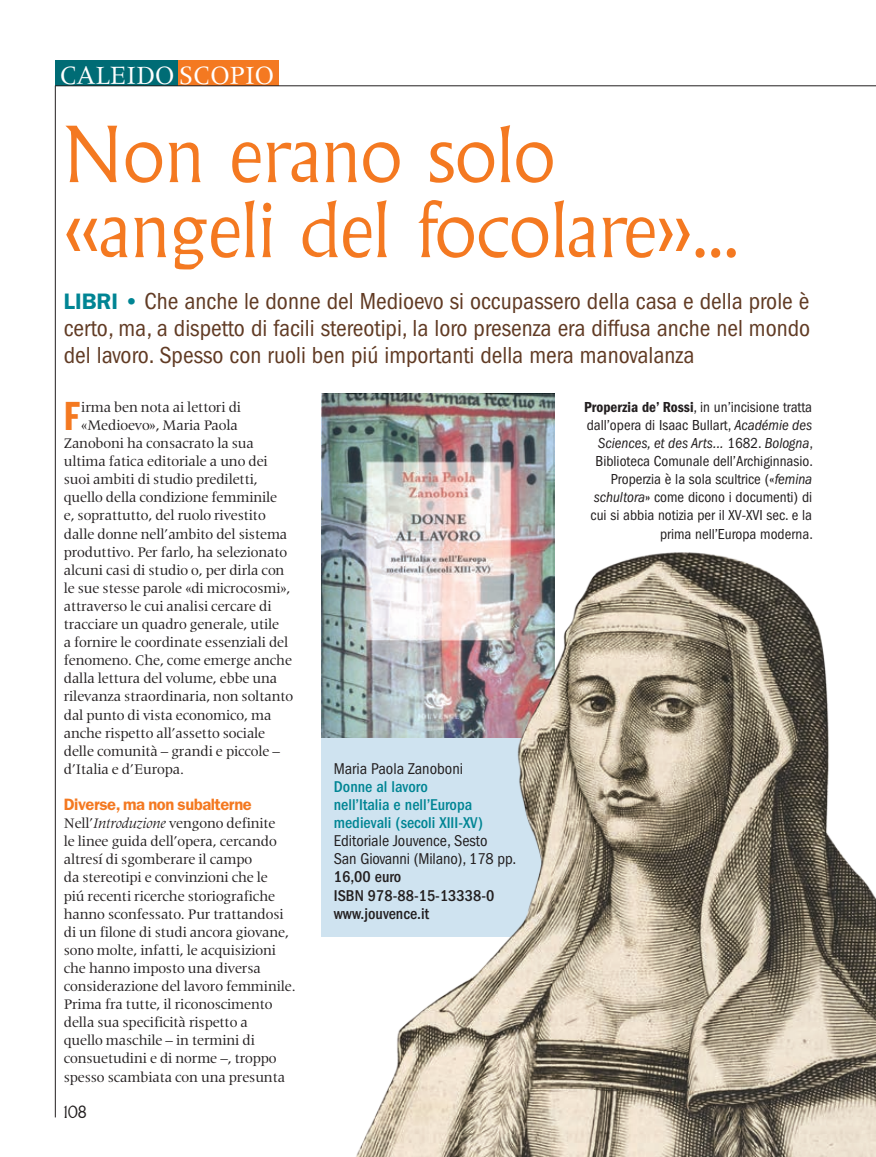
<style>
.page{position:relative;width:876px;height:1157px;background:#fff}
.page>*{position:absolute;margin:0;border:0;box-sizing:border-box;transform-origin:0 0}
.t1{font:300 75px/75px "Albertus MT Std";color:#f47921}
.t2{font:42.15px "ITC Franklin Gothic Std Dm Cp";color:#f47921}
.t3{font:27px "Latin 725 BT";color:#fff}
.t4{font:condensed 24px/27px "ITC Franklin Gothic Std";color:#613b24;text-align:justify}
.t5{font:600 16.5px "ITC Franklin Gothic Std";letter-spacing:-.025em;color:#f47921}
.t6{font:300 16.5px "Albertus MT Std";color:#231f20}
.t7{font:condensed 16.2px/18.1px "ITC Franklin Gothic Std";color:#231f20}
.t8{font:500 condensed 16.2px/18.1px "ITC Franklin Gothic Std";color:#008594}
.t9{font:500 condensed 16.2px/18.1px "ITC Franklin Gothic Std";color:#231f20}
.t10{font:15px/18.1px "Latin 725 BT";letter-spacing:-.01em;color:#231f20}
.t11{font:condensed 15px/18.1px "ITC Franklin Gothic Std";color:#231f20;text-align:right}
.s1{font-weight:600;font-stretch:normal;font-size:22.5px;color:#008594}
.s2{font-style:italic}
.s3{font-family:"ITC Franklin Gothic Std Dm Cd";font-stretch:normal}
</style>
<div class="page">
<div style="left:55px;top:60px;width:190px;height:26px;background:#006c75"></div>
<div style="left:178px;top:60px;width:101px;height:26px;background:#f47921"></div>
<hr style="left:55px;top:86px;width:1px;height:1031px;background:#231f20">
<hr style="left:55px;top:86px;width:821px;height:1px;background:#231f20">
<img style="left:321px;top:394px;width:234px;height:75px">
<img style="left:321px;top:469px;width:555px;height:688px">
<h3 class="t3" style="left:60px;top:60px;width:215px">CALEIDO SCOPIO</h3>
<h1 class="t1" style="left:64px;top:118px;width:677px">Non erano solo «angeli del focolare»...</h1>
<p class="t4" style="left:64px;top:288px;width:748px"><span class="s1">LIBRI •</span> Che anche le donne del Medioevo si occupassero della casa e della prole è certo, ma, a dispetto di facili stereotipi, la loro presenza era diffusa anche nel mondo del lavoro. Spesso con ruoli ben piú importanti della mera manovalanza</p>
<h2 class="t2" style="left:64px;top:393px;width:17px">F</h2>
<p class="t10" style="left:81px;top:398px;width:161px">irma ben nota ai lettori di</p>
<p class="t10" style="left:81px;top:416px;width:158px">«Medioevo», Maria Paola</p>
<p class="t10" style="left:64px;top:434px;width:192px">Zanoboni ha consacrato la sua</p>
<p class="t10" style="left:64px;top:452px;width:205px">ultima fatica editoriale a uno dei</p>
<p class="t10" style="left:64px;top:470px;width:195px">suoi ambiti di studio prediletti,</p>
<p class="t10" style="left:64px;top:488px;width:215px">quello della condizione femminile</p>
<p class="t10" style="left:64px;top:506px;width:203px">e, soprattutto, del ruolo rivestito</p>
<p class="t10" style="left:64px;top:524px;width:225px">dalle donne nell’ambito del sistema</p>
<p class="t10" style="left:64px;top:542px;width:225px">produttivo. Per farlo, ha selezionato</p>
<p class="t10" style="left:64px;top:561px;width:222px">alcuni casi di studio o, per dirla con</p>
<p class="t10" style="left:64px;top:579px;width:228px">le sue stesse parole «di microcosmi»,</p>
<p class="t10" style="left:64px;top:597px;width:209px">attraverso le cui analisi cercare di</p>
<p class="t10" style="left:64px;top:615px;width:217px">tracciare un quadro generale, utile</p>
<p class="t10" style="left:64px;top:633px;width:226px">a fornire le coordinate essenziali del</p>
<p class="t10" style="left:64px;top:651px;width:230px">fenomeno. Che, come emerge anche</p>
<p class="t10" style="left:64px;top:669px;width:215px">dalla lettura del volume, ebbe una</p>
<p class="t10" style="left:64px;top:687px;width:231px">rilevanza straordinaria, non soltanto</p>
<p class="t10" style="left:64px;top:705px;width:209px">dal punto di vista economico, ma</p>
<p class="t10" style="left:64px;top:723px;width:203px">anche rispetto all’assetto sociale</p>
<p class="t10" style="left:64px;top:741px;width:218px">delle comunità – grandi e piccole –</p>
<p class="t10" style="left:64px;top:760px;width:122px">d’Italia e d’Europa.</p>
<p class="t5" style="left:64px;top:794px;width:189px">Diverse, ma non subalterne</p>
<p class="t10" style="left:64px;top:814px;width:233px">Nell’<span class="s2">Introduzione</span> vengono definite<br>le linee guida dell’opera, cercando altresí di sgomberare il campo<br>da stereotipi e convinzioni che le<br>piú recenti ricerche storiografiche hanno sconfessato. Pur trattandosi di un filone di studi ancora giovane, sono molte, infatti, le acquisizioni che hanno imposto una diversa considerazione del lavoro femminile.<br>Prima fra tutte, il riconoscimento della sua specificità rispetto a<br>quello maschile – in termini di consuetudini e di norme –, troppo spesso scambiata con una presunta</p>
<p class="t6" style="left:64px;top:1102px;width:24px">108</p>
<p class="t7" style="left:334px;top:759px;width:131px">Maria Paola Zanoboni</p>
<p class="t8" style="left:334px;top:777px;width:151px">Donne al lavoro nell’Italia e nell’Europa medievali (secoli XIII-XV)</p>
<p class="t7" style="left:334px;top:832px;width:184px">Editoriale Jouvence, Sesto<br>San Giovanni (Milano), 178 pp.</p>
<p class="t9" style="left:334px;top:868px;width:162px">16,00 euro<br>ISBN 978-88-15-13338-0 www.jouvence.it</p>
<p class="t11" style="left:584px;top:398px;width:230px"><span class="s3">Properzia de’ Rossi</span>, in un’incisione tratta dall’opera di Isaac Bullart, <span class="s2">Académie des Sciences, et des Arts...</span> 1682. <span class="s2">Bologna</span>, Biblioteca Comunale dell’Archiginnasio.<br>Properzia è la sola scultrice («<span class="s2">femina schultora</span>» come dicono i documenti) di cui si abbia notizia per il XV-XVI sec. e la prima nell’Europa moderna.</p>
</div>
